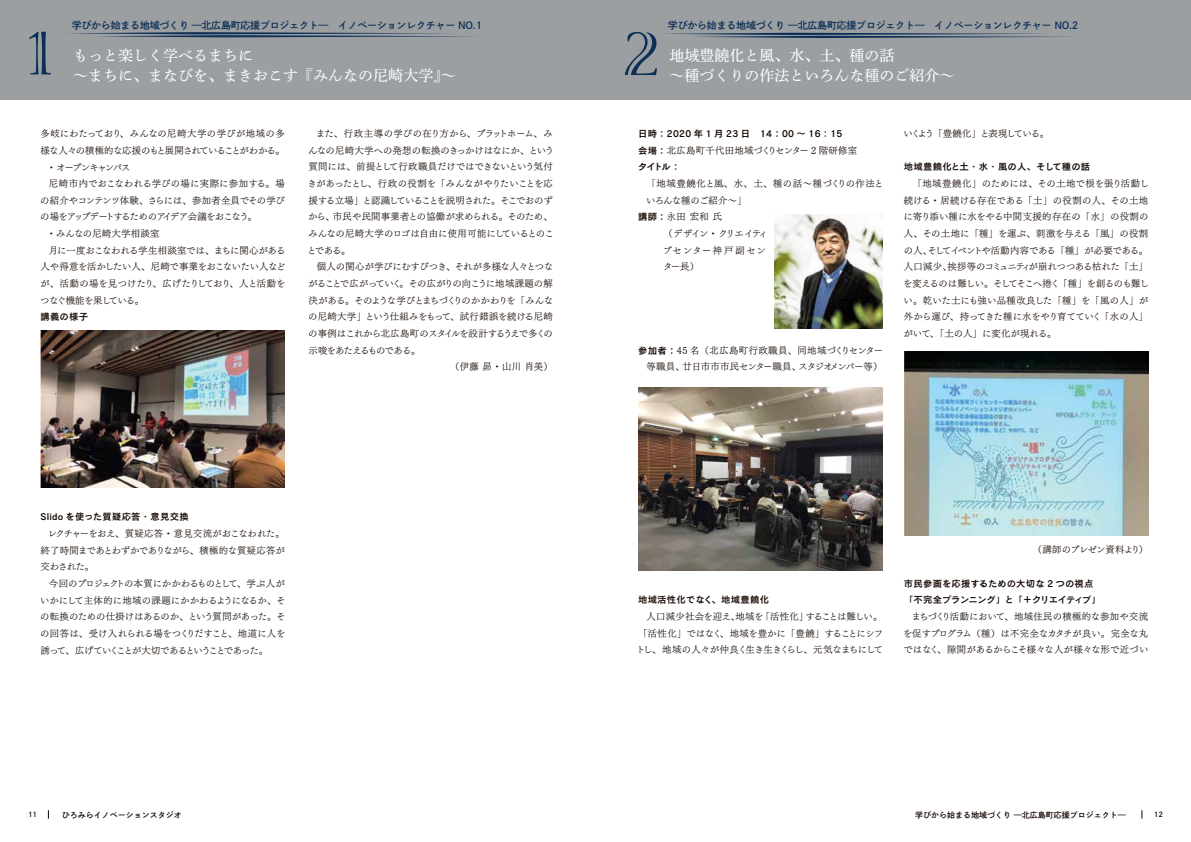
<style>
.page{position:relative;width:1191px;height:842px;background:#fff}
.page>*{position:absolute;margin:0;border:0;box-sizing:border-box;transform-origin:0 0}
.t1{font:65px "Viva Std";color:#0b2f56}
.t2{font:15px/20px "FOT DNP Shuei Min Pr 6 M";color:#fff}
.t3{font:10px "FOT DNP Shuei Go Gin Std B";letter-spacing:-.025em;color:#0b2f56}
.t4{font:9.4px/16.7px "UD Mincho Pr 6 L";letter-spacing:-.03em;color:#140700;text-align:justify}
.t5{font:9.4px "Cezanne Pro DB";letter-spacing:.02em;color:#140700}
.t6{font:9.4px/16.7px "UD Mincho Pr 6 L";letter-spacing:-.01em;color:#140700;text-align:right}
.t7{font:9.4px "UD Mincho Pr 6 L";letter-spacing:-.065em;color:#140700}
.t8{font:9.4px/16.7px "Cezanne Pro DB";color:#140700}
.t9{font:9.4px "UD Mincho Pr 6 L";letter-spacing:.03em;color:#140700}
.t10{font:9.4px "UD Mincho Pr 6 L";letter-spacing:-.07em;color:#140700}
.t11{font:9.4px "UD Mincho Pr 6 L";letter-spacing:.035em;color:#140700}
.t12{font:9.4px "UD Mincho Pr 6 L";letter-spacing:-.095em;color:#140700}
.t13{font:9.4px "UD Mincho Pr 6 L";letter-spacing:-.005em;color:#140700}
.t14{font:9.4px "UD Mincho Pr 6 L";letter-spacing:.02em;color:#140700}
.t15{font:9.4px "UD Mincho Pr 6 L";letter-spacing:-.06em;color:#140700}
.t16{font:9.4px "UD Mincho Pr 6 L";letter-spacing:.05em;color:#140700}
.t17{font:9.4px "UD Mincho Pr 6 L";letter-spacing:-.1em;color:#140700}
.t18{font:9.4px "UD Mincho Pr 6 L";letter-spacing:-.08em;color:#140700}
.t19{font:9.4px "UD Mincho Pr 6 L";letter-spacing:-.155em;color:#140700}
.t20{font:9.4px "UD Mincho Pr 6 L";letter-spacing:-.12em;color:#140700}
.t21{font:9.4px "UD Mincho Pr 6 L";letter-spacing:.08em;color:#140700}
.t22{font:8px "FOT DNP Shuei Go Gin Std B";color:#140700}
.t23{font:7.1px "FOT DNP Shuei Go Gin Std B";color:#140700}
.s1{font-family:"Cezanne Pro DB"}
</style>
<div class="page">
<div style="left:0;top:0;width:1191px;height:99px;background:#9c9fa2"></div>
<svg style="left:69px;top:32px;width:409px;height:5px"></svg>
<svg style="left:665px;top:33px;width:409px;height:5px"></svg>
<img style="left:40px;top:331px;width:245px;height:157px">
<img style="left:774px;top:215px;width:108px;height:114px">
<img style="left:638px;top:388px;width:244px;height:183px">
<img style="left:904px;top:351px;width:244px;height:185px">
<h1 class="t1" style="left:27px;top:19px;width:27px">1</h1>
<p class="t3" style="left:72px;top:18px;width:412px">学びから始まる地域づくり ̶北広島町応援プロジェクト̶　イノベーションレクチャー NO.1</p>
<h2 class="t2" style="left:73px;top:43px;width:384px">もっと楽しく学べるまちに<br>～まちに、まなびを、まきおこす『みんなの尼崎大学』～</h2>
<p class="t11" style="left:40px;top:125px;width:246px">多岐にわたっており、みんなの尼崎大学の学びが地域の多</p>
<p class="t7" style="left:40px;top:142px;width:246px">様な人々の積極的な応援のもと展開されていることがわかる。</p>
<p class="t20" style="left:47px;top:159px;width:85px">・オープンキャンパス</p>
<p class="t14" style="left:49px;top:175px;width:237px">尼崎市内でおこなわれる学びの場に実際に参加する。場</p>
<p class="t4" style="left:40px;top:191px;width:246px">の紹介やコンテンツ体験、さらには、参加者全員でその学び</p>
<p class="t12" style="left:40px;top:209px;width:218px">の場をアップデートするためのアイデア会議をおこなう。</p>
<p class="t9" style="left:47px;top:225px;width:114px">・みんなの尼崎大学相談室</p>
<p class="t13" style="left:49px;top:242px;width:238px">月に一度おこなわれる学生相談室では、まちに関心がある</p>
<p class="t4" style="left:40px;top:258px;width:246px">人や得意を活かしたい人、尼崎で事業をおこないたい人など</p>
<p class="t6" style="left:40px;top:274px;width:247px">が、活動の場を見つけたり、広げたりしており、人と活動を</p>
<p class="t15" style="left:40px;top:292px;width:105px">つなぐ機能を果している。</p>
<p class="t5" style="left:40px;top:311px;width:49px">講義の様子</p>
<p class="t4" style="left:307px;top:125px;width:248px;text-align:left;text-indent:9px">また、行政主導の学びの在り方から、プラットホーム、みんなの尼崎大学への発想の転換のきっかけはなにか、という質問には、前提として行政職員だけではできないという気付きがあったとし、行政の役割を「みんながやりたいことを応援する立場」と認識していることを説明された。そこでおのずから、市民や民間事業者との協働が求められる。そのため、みんなの尼崎大学のロゴは自由に使用可能にしているとのことである。</p>
<p class="t4" style="left:317px;top:258px;width:238px">個人の関心が学びにむすびつき、それが多様な人々とつな</p>
<p class="t7" style="left:308px;top:275px;width:246px">がることで広がっていく。その広がりの向こうに地域課題の解</p>
<p class="t10" style="left:308px;top:292px;width:246px">決がある。そのような学びとまちづくりのかかわりを「みんな</p>
<p class="t4" style="left:308px;top:308px;width:246px">の尼崎大学」という仕組みをもって、試行錯誤を続ける尼崎</p>
<p class="t4" style="left:308px;top:324px;width:246px">の事例はこれから北広島町のスタイルを設計するうえで多くの</p>
<p class="t18" style="left:308px;top:342px;width:113px">示唆をあたえるものである。</p>
<p class="t4" style="left:450px;top:358px;width:104px">（伊藤 昴・山川 肖美）</p>
<p class="t5" style="left:40px;top:511px;width:150px">Slido を使った質疑応答・意見交換</p>
<p class="t4" style="left:40px;top:524px;width:246px;text-indent:8px">レクチャーをおえ、質疑応答・意見交流がおこなわれた。終了時間まであとわずかでありながら、積極的な質疑応答が交わされた。</p>
<p class="t4" style="left:40px;top:574px;width:247px;text-indent:9px">今回のプロジェクトの本質にかかわるものとして、学ぶ人がいかにして主体的に地域の課題にかかわるようになるか、その転換のための仕掛けはあるのか、という質問があった。その回答は、受け入れられる場をつくりだすこと、地道に人を誘って、広げていくことが大切であるということであった。</p>
<h1 class="t1" style="left:623px;top:20px;width:38px">2</h1>
<p class="t3" style="left:668px;top:19px;width:412px">学びから始まる地域づくり ̶北広島町応援プロジェクト̶　イノベーションレクチャー NO.2</p>
<h2 class="t2" style="left:669px;top:43px;width:286px">地域豊饒化と風、水、土、種の話<br>～種づくりの作法といろんな種のご紹介～</h2>
<p class="t5" style="left:638px;top:128px;width:206px">日時：2020 年 1 月 23 日　14：00 ～ 16：15</p>
<p class="t9" style="left:638px;top:142px;width:221px"><span class="s1">会場：</span>北広島町千代田地域づくりセンター 2 階研修室</p>
<p class="t5" style="left:638px;top:161px;width:44px">タイトル：</p>
<p class="t16" style="left:646px;top:175px;width:239px">「地域豊饒化と風、水、土、種の話～種づくりの作法と</p>
<p class="t4" style="left:646px;top:191px;width:102px">いろんな種のご紹介～」</p>
<p class="t4" style="left:638px;top:208px;width:85px"><span class="s1">講師：</span>永田 宏和 氏</p>
<p class="t19" style="left:663px;top:225px;width:106px">（デザイン・クリエイティ</p>
<p class="t21" style="left:662px;top:242px;width:105px">ブセンター神戸副セン</p>
<p class="t4" style="left:663px;top:258px;width:37px">ター長）</p>
<p class="t6" style="left:638px;top:341px;width:246px"><span class="s1">参加者：</span>45 名（北広島町行政職員、同地域づくりセンター等職員、廿日市市市民センター職員、スタジオメンバー等）</p>
<p class="t17" style="left:903px;top:125px;width:147px">いくよう「豊饒化」と表現している。</p>
<p class="t5" style="left:904px;top:161px;width:188px">地域豊饒化と土・水・風の人、そして種の話</p>
<p class="t4" style="left:903px;top:174px;width:247px;text-indent:9px">「地域豊饒化」のためには、その土地で根を張り活動し続ける・居続ける存在である「土」の役割の人、その土地に寄り添い種に水をやる中間支援的存在の「水」の役割の人、その土地に「種」を運ぶ、刺激を与える「風」の役割の人、そしてイベントや活動内容である「種」が必要である。人口減少、挨拶等のコミュニティが崩れつつある枯れた「土」を変えるのは難しい。そしてそこへ捲く「種」を創るのも難しい。乾いた土にも強い品種改良した「種」を「風の人」が外から運び、持ってきた種に水をやり育てていく「水の人」がいて、「土の人」に変化が現れる。</p>
<p class="t5" style="left:638px;top:594px;width:133px">地域活性化でなく、地域豊饒化</p>
<p class="t4" style="left:636px;top:607px;width:249px;text-indent:10px">人口減少社会を迎え、地域を「活性化」することは難しい。「活性化」ではなく、地域を豊かに「豊饒」することにシフトし、地域の人々が仲良く生き生きくらし、元気なまちにして</p>
<p class="t15" style="left:1033px;top:542px;width:117px">（講師のプレゼン資料より）</p>
<p class="t8" style="left:904px;top:575px;width:199px">市民参画を応援するための大切な 2 つの視点「不完全プランニング」と「＋クリエイティブ」</p>
<p class="t4" style="left:903px;top:607px;width:247px;text-indent:8px">まちづくり活動において、地域住民の積極的な参加や交流を促すプログラム（種）は不完全なカタチが良い。完全な丸ではなく、隙間があるからこそ様々な人が様々な形で近づい</p>
<p class="t23" style="left:28px;top:809px;width:11px">11</p>
<p class="t22" style="left:62px;top:809px;width:121px">ひろみらイノベーションスタジオ</p>
<p class="t22" style="left:915px;top:809px;width:212px">学びから始まる地域づくり ̶北広島町応援プロジェクト̶</p>
<p class="t23" style="left:1154px;top:809px;width:11px">12</p>
</div>
